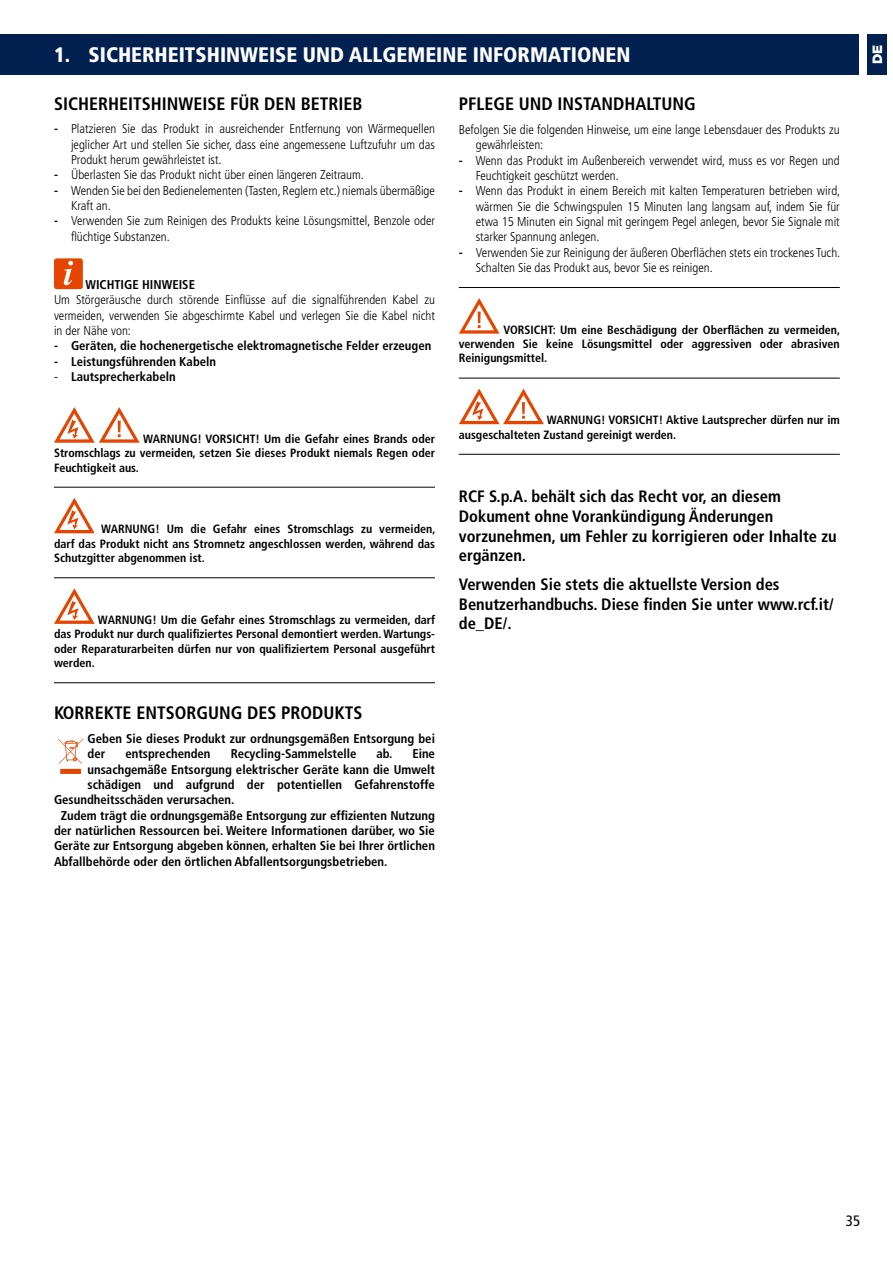
<style>
.page{position:relative;width:893px;height:1263px;background:#fff}
.page>*{position:absolute;margin:0;border:0;box-sizing:border-box;transform-origin:0 0}
.t1{font:900 condensed 21px "Frutiger LT Std";color:#fff}
.t2{font:700 condensed 18px "Frutiger LT Std";color:#000}
.t3{font:700 condensed 16.5px/19.8px "Frutiger LT Std";color:#000}
.t4{font:condensed 15px "Frutiger LT Std";color:#000}
.t5{font:900 13.5px "Gotham";color:#fff}
.t6{font:300 condensed 12.75px/15.3px "Frutiger LT Std";color:#000}
.t7{font:700 condensed 12.75px/15.3px "Frutiger LT Std";color:#000}
.t8{font:700 condensed 12px/14.4px "Frutiger LT Std";color:#000;text-align:justify}
.s1{font-weight:700}
.s2{font-family:"Myriad Pro";font-weight:400;font-stretch:normal}
</style>
<div class="page">
<div style="left:0;top:34px;width:859px;height:41px;background:#022050"></div>
<div style="left:867px;top:34px;width:20px;height:41px;background:#022050"></div>
<hr style="left:54px;top:487px;width:381px;height:1px;background:#000">
<hr style="left:54px;top:577px;width:381px;height:1px;background:#000">
<hr style="left:54px;top:682px;width:381px;height:1px;background:#000">
<svg style="left:54px;top:258px;width:29px;height:31px"></svg>
<svg style="left:54px;top:407px;width:86px;height:36px"></svg>
<svg style="left:54px;top:498px;width:41px;height:35px"></svg>
<svg style="left:54px;top:588px;width:41px;height:36px"></svg>
<svg style="left:58px;top:738px;width:25px;height:36px"></svg>
<hr style="left:459px;top:287px;width:381px;height:1px;background:#000">
<hr style="left:459px;top:378px;width:381px;height:1px;background:#000">
<hr style="left:459px;top:454px;width:381px;height:1px;background:#000">
<svg style="left:459px;top:298px;width:41px;height:36px"></svg>
<svg style="left:459px;top:389px;width:85px;height:35px"></svg>
<h1 class="t1" style="left:54px;top:42px;width:578px">1. SICHERHEITSHINWEISE UND ALLGEMEINE INFORMATIONEN</h1>
<p class="t5" style="left:868px;top:64px;width:21px;rotate:-90deg">DE</p>
<h2 class="t2" style="left:54px;top:93px;width:310px">SICHERHEITSHINWEISE FÜR DEN BETRIEB</h2>
<p class="t6" style="left:71px;top:122px;width:365px;text-align:justify;text-indent:-17px"><span class="s1">-</span> Platzieren Sie das Produkt in ausreichender Entfernung von Wärmequellen jeglicher Art und stellen Sie sicher, dass eine angemessene Luftzufuhr um das Produkt herum gewährleistet ist.</p>
<p class="t6" style="left:54px;top:167px;width:312px"><span class="s1">-</span> Überlasten Sie das Produkt nicht über einen längeren Zeitraum.</p>
<p class="t6" style="left:71px;top:183px;width:365px;text-indent:-17px"><span class="s1">-</span> Wenden Sie bei den Bedienelementen (Tasten, Reglern etc.) niemals übermäßige<br>Kraft an.</p>
<p class="t6" style="left:71px;top:213px;width:365px;text-indent:-17px"><span class="s1">-</span> Verwenden Sie zum Reinigen des Produkts keine Lösungsmittel, Benzole oder flüchtige Substanzen.</p>
<p class="t7" style="left:85px;top:277px;width:111px">WICHTIGE HINWEISE</p>
<p class="t6" style="left:54px;top:293px;width:383px;text-align:justify">Um Störgeräusche durch störende Einflüsse auf die signalführenden Kabel zu vermeiden, verwenden Sie abgeschirmte Kabel und verlegen Sie die Kabel nicht in der Nähe von:</p>
<p class="t7" style="left:54px;top:338px;width:379px">- Geräten, die hochenergetische elektromagnetische Felder erzeugen</p>
<p class="t7" style="left:54px;top:354px;width:164px">- Leistungsführenden Kabeln</p>
<p class="t7" style="left:54px;top:369px;width:123px"><span class="s2">-</span> Lautsprecherkabeln</p>
<h2 class="t2" style="left:459px;top:93px;width:238px">PFLEGE UND INSTANDHALTUNG</h2>
<p class="t6" style="left:476px;top:122px;width:365px;text-indent:-17px">Befolgen Sie die folgenden Hinweise, um eine lange Lebensdauer des Produkts zu gewährleisten:</p>
<p class="t6" style="left:476px;top:153px;width:365px;text-indent:-17px"><span class="s1">-</span> Wenn das Produkt im Außenbereich verwendet wird, muss es vor Regen und<br>Feuchtigkeit geschützt werden.</p>
<p class="t6" style="left:476px;top:183px;width:366px;text-align:justify;text-indent:-17px"><span class="s1">-</span> Wenn das Produkt in einem Bereich mit kalten Temperaturen betrieben wird, wärmen Sie die Schwingspulen 15 Minuten lang langsam auf, indem Sie für etwa 15 Minuten ein Signal mit geringem Pegel anlegen, bevor Sie Signale mit starker Spannung anlegen.</p>
<p class="t6" style="left:476px;top:245px;width:366px;text-indent:-17px"><span class="s1">-</span> Verwenden Sie zur Reinigung der äußeren Oberflächen stets ein trockenes Tuch.<br>Schalten Sie das Produkt aus, bevor Sie es reinigen.</p>
<p class="t8" style="left:459px;top:322px;width:383px;text-indent:45px">VORSICHT: Um eine Beschädigung der Oberflächen zu vermeiden, verwenden Sie keine Lösungsmittel oder aggressiven oder abrasiven Reinigungsmittel.</p>
<p class="t8" style="left:54px;top:431px;width:382px;text-indent:89px">WARNUNG! VORSICHT! Um die Gefahr eines Brands oder Stromschlags zu vermeiden, setzen Sie dieses Produkt niemals Regen oder Feuchtigkeit aus.</p>
<p class="t8" style="left:54px;top:522px;width:383px;text-indent:47px">WARNUNG! Um die Gefahr eines Stromschlags zu vermeiden, darf das Produkt nicht ans Stromnetz angeschlossen werden, während das Schutzgitter abgenommen ist.</p>
<p class="t8" style="left:54px;top:612px;width:383px;text-indent:44px">WARNUNG! Um die Gefahr eines Stromschlags zu vermeiden, darf das Produkt nur durch qualifiziertes Personal demontiert werden. Wartungs&shy;oder Reparaturarbeiten dürfen nur von qualifiziertem Personal ausgeführt werden.</p>
<h2 class="t2" style="left:54px;top:702px;width:310px">KORREKTE ENTSORGUNG DES PRODUKTS</h2>
<p class="t7" style="left:88px;top:731px;width:349px">Geben Sie dieses Produkt zur ordnungsgemäßen Entsorgung bei der</p>
<p class="t7" style="left:125px;top:746px;width:87px">entsprechenden</p>
<p class="t7" style="left:231px;top:746px;width:127px">Recycling-Sammelstelle</p>
<p class="t7" style="left:377px;top:746px;width:60px">ab. Eine</p>
<p class="t7" style="left:88px;top:762px;width:349px">unsachgemäße Entsorgung elektrischer Geräte kann die Umwelt</p>
<p class="t7" style="left:88px;top:777px;width:349px">schädigen und aufgrund der potentiellen Gefahrenstoffe</p>
<p class="t7" style="left:54px;top:792px;width:182px">Gesundheitsschäden verursachen.</p>
<p class="t7" style="left:61px;top:807px;width:376px">Zudem trägt die ordnungsgemäße Entsorgung zur effizienten Nutzung</p>
<p class="t7" style="left:54px;top:823px;width:382px">der natürlichen Ressourcen bei. Weitere Informationen darüber, wo Sie</p>
<p class="t7" style="left:54px;top:838px;width:382px">Geräte zur Entsorgung abgeben können, erhalten Sie bei Ihrer örtlichen</p>
<p class="t7" style="left:54px;top:853px;width:335px">Abfallbehörde oder den örtlichen Abfallentsorgungsbetrieben.</p>
<p class="t8" style="left:459px;top:413px;width:382px;text-indent:88px">WARNUNG! VORSICHT! Aktive Lautsprecher dürfen nur im ausgeschalteten Zustand gereinigt werden.</p>
<p class="t3" style="left:459px;top:486px;width:379px">RCF S.p.A. behält sich das Recht vor, an diesem Dokument ohne Vorankündigung Änderungen vorzunehmen, um Fehler zu korrigieren oder Inhalte zu ergänzen.</p>
<p class="t3" style="left:459px;top:574px;width:376px">Verwenden Sie stets die aktuellste Version des<br>Benutzerhandbuchs. Diese finden Sie unter www.rcf.it/ de_DE/.</p>
<p class="t4" style="left:846px;top:1211px;width:16px">35</p>
</div>
